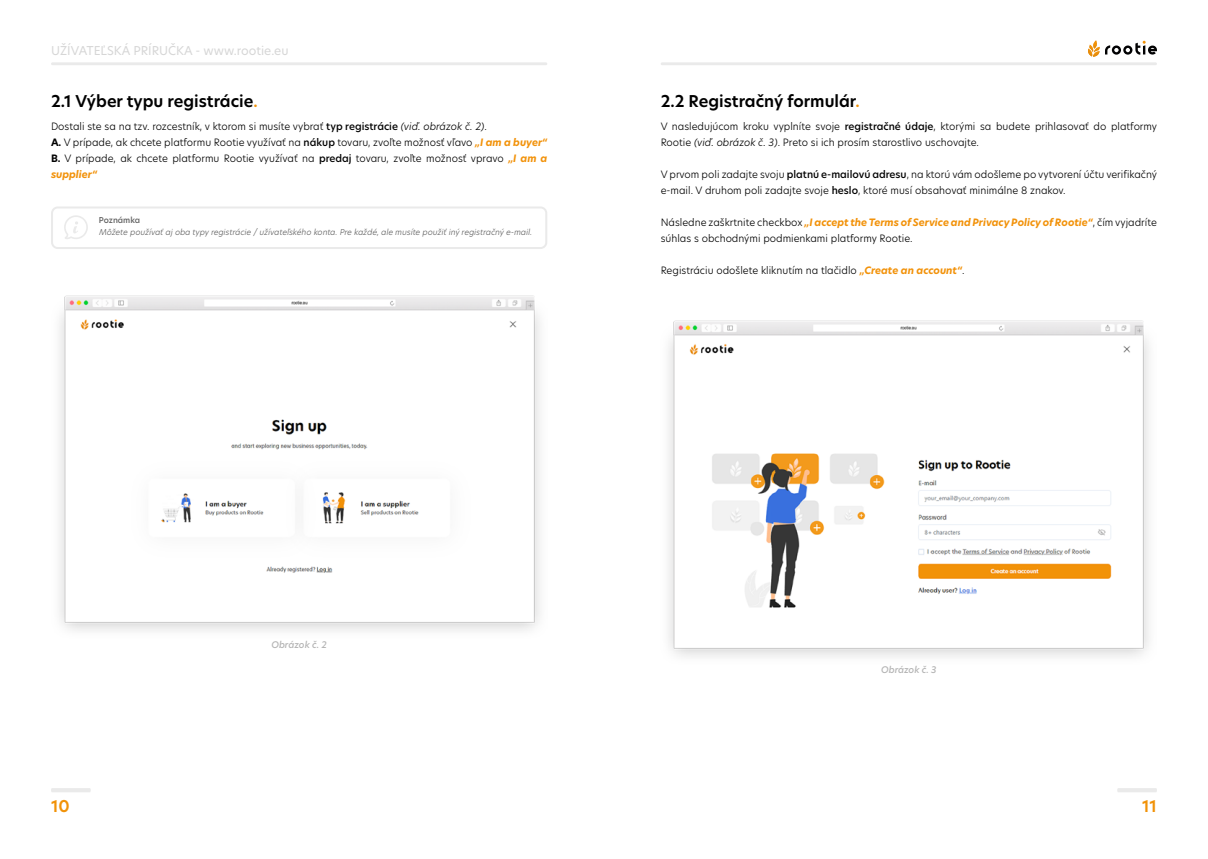
<style>
.page{position:relative;width:1208px;height:859px;background:#fff}
.page>*{position:absolute;margin:0;border:0;box-sizing:border-box;transform-origin:0 0}
.t1{font:600 16px "New Hero";color:#000}
.t2{font:600 16px "New Hero";color:#f19208}
.t3{font:12px "New Hero";color:#d6d6d6}
.t4{font:300 10px/16px "New Hero";color:#000}
.t5{font:italic 500 9px "New Hero";color:#b5b5b5}
.t6{font:italic 300 8px "New Hero";color:#616161}
.t7{font:500 8px "New Hero";color:#616161}
.s1{color:#f19208}
.s2{font-weight:500}
.s3{font-style:italic}
.s4{font-weight:700}
.s5{font-weight:700;font-style:italic;color:#f2920a}
</style>
<div class="page">
<svg style="left:51px;top:788px;width:40px;height:4px"></svg>
<svg style="left:1117px;top:788px;width:40px;height:4px"></svg>
<hr style="left:51px;top:62px;width:496px;height:3px;background:#eaeaea">
<hr style="left:660px;top:62px;width:497px;height:3px;background:#eaeaea">
<svg style="left:1088px;top:40px;width:69px;height:17px"></svg>
<img style="left:59px;top:295px;width:481px;height:336px">
<img style="left:668px;top:320px;width:481px;height:337px">
<div style="left:51px;top:206px;width:496px;height:43px;border:2px solid #eaeaea;border-radius:6px"></div>
<svg style="left:64px;top:215px;width:24px;height:24px"></svg>
<p class="t3" style="left:51px;top:42px;width:239px">UŽÍVATEĽSKÁ PRÍRUČKA - www.rootie.eu</p>
<h1 class="t1" style="left:51px;top:90px;width:208px">2.1 Výber typu registrácie<span class="s1">.</span></h1>
<p class="t4" style="left:51px;top:118px;width:498px">Dostali ste sa na tzv. rozcestník, v ktorom si musíte vybrať <span class="s2">typ registrácie</span> <span class="s3">(viď. obrázok č. 2)</span>.<br><span class="s4">A.</span> V prípade, ak chcete platformu Rootie využívať na <span class="s2">nákup</span> tovaru, zvoľte možnosť vľavo <span class="s5">„I am a buyer“ </span><span class="s4">B.</span> V prípade, ak chcete platformu Rootie využívať na <span class="s2">predaj</span> tovaru, zvoľte možnosť vpravo <span class="s5">„I am a supplier“</span></p>
<p class="t7" style="left:99px;top:215px;width:43px">Poznámka</p>
<p class="t6" style="left:99px;top:227px;width:436px">Môžete používaťaj oba typy registrácie / užívateľského konta.Pre každé,ale musíte použiťiný registračný e-mail.</p>
<h1 class="t1" style="left:660px;top:90px;width:201px">2.2 Registračný formulár<span class="s1">.</span></h1>
<p class="t4" style="left:660px;top:118px;width:498px">V nasledujúcom kroku vyplníte svoje <span class="s2">registračné údaje</span>, ktorými sa budete prihlasovať do platformy<br>Rootie <span class="s3">(viď. obrázok č. 3)</span>. Preto si ich prosím starostlivo uschovajte.</p>
<p class="t4" style="left:660px;top:166px;width:498px">V prvom poli zadajte svoju <span class="s2">platnú e-mailovú adresu</span>, na ktorú vám odošleme po vytvorení účtu verifikačný e-mail. V druhom poli zadajte svoje <span class="s2">heslo</span>, ktoré musí obsahovať minimálne 8 znakov.</p>
<p class="t4" style="left:660px;top:214px;width:498px">Následne zaškrtnite checkbox <span class="s5">„I accept the Terms of Service and Privacy Policy of Rootie“</span>, čím vyjadríte súhlas s obchodnými podmienkami platformy Rootie.</p>
<p class="t4" style="left:660px;top:262px;width:305px">Registráciu odošlete kliknutím na tlačidlo <span class="s5">„Create an account“</span>.</p>
<p class="t5" style="left:271px;top:639px;width:57px">Obrázok č. 2</p>
<p class="t5" style="left:881px;top:664px;width:57px">Obrázok č. 3</p>
<h1 class="t2" style="left:51px;top:795px;width:20px">10</h1>
<h1 class="t2" style="left:1142px;top:795px;width:16px">11</h1>
</div>
